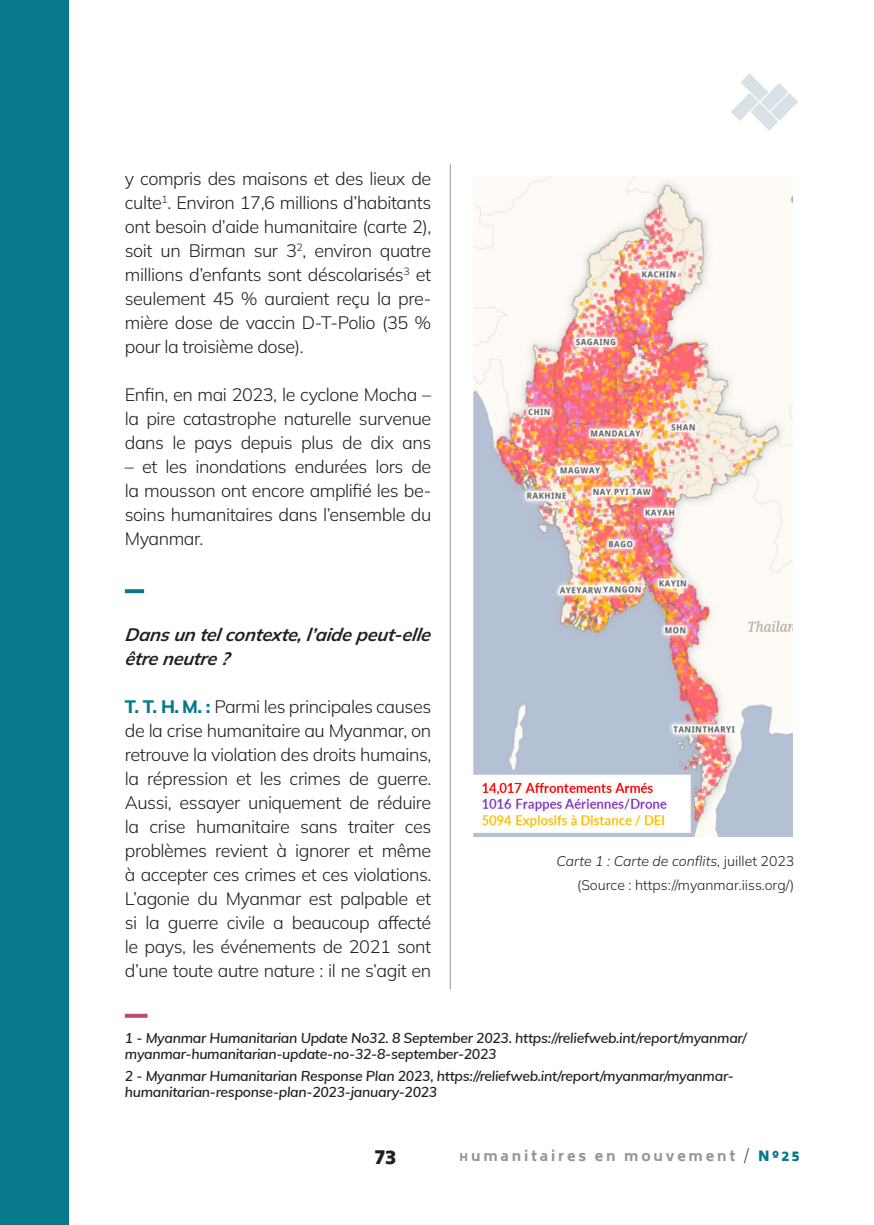
<style>
.page{position:relative;width:874px;height:1225px;background:#fff}
.page>*{position:absolute;margin:0;border:0;box-sizing:border-box;transform-origin:0 0}
.t1{font:900 20px "Biryani";color:#231f20}
.t2{font:300 18px/24px "Mulish";letter-spacing:-.025em;color:#231f20;text-align:justify}
.t3{font:italic 700 18px/24px "Mulish";color:#231f20}
.Note_de_bas_de_page{font:italic 14px/16px "Muli";letter-spacing:-.02em;color:#231f20}
.t4{font:italic 300 14px "Mulish";color:#231f20}
.t5{font:300 14px "Mulish";color:#231f20}
.t6{font:800 14px "Biryani";letter-spacing:.2em;color:#959598}
.s1{font-weight:800;color:#06798c}
.s2{font-style:normal}
.s3{font-weight:900;font-size:10.4px}
.s4{font-weight:200;color:#231f20}
.s5{font-weight:900;color:#06798c}
</style>
<div class="page">
<div style="left:0;top:0;width:69px;height:1225px;background:#06798c"></div>
<hr style="left:449px;top:164px;width:1px;height:825px;background:#939598">
<svg style="left:125px;top:589px;width:19px;height:4px"></svg>
<svg style="left:125px;top:1013px;width:22px;height:4px"></svg>
<svg style="left:772px;top:1150px;width:6px;height:7px"></svg>
<svg style="left:731px;top:73px;width:67px;height:58px"></svg>
<img style="left:473px;top:176px;width:320px;height:661px">
<p class="t2" style="left:125px;top:166px;width:308px">y compris des maisons et des lieux de culte<sup>1</sup>. Environ 17,6 millions d’habitants ont besoin d’aide humanitaire (carte 2), soit un Birman sur 3<sup>2</sup>, environ quatre millions d’enfants sont déscolarisés<sup>3</sup> et seulement 45 % auraient reçu la pre&shy;mière dose de vaccin D-T-Polio (35 % pour la troisième dose).</p>
<p class="t2" style="left:125px;top:382px;width:308px">Enfin, en mai 2023, le cyclone Mocha – la pire catastrophe naturelle survenue dans le pays depuis plus de dix ans</p>
<p class="t2" style="left:125px;top:454px;width:308px">– et les inondations endurées lors de la mousson ont encore amplifié les be&shy;soins humanitaires dans l’ensemble du Myanmar.</p>
<p class="t3" style="left:125px;top:622px;width:311px">Dans un telcontexte,l’aide peut-elle être neutre ?</p>
<p class="t2" style="left:125px;top:694px;width:308px"><span class="s1">T. T. H. M. :</span> Parmi les principales causes de la crise humanitaire au Myanmar, on retrouve la violation des droits humains, la répression et les crimes de guerre.<br>Aussi, essayer uniquement de réduire la crise humanitaire sans traiter ces problèmes revient à ignorer et même à accepter ces crimes et ces violations.<br>L’agonie du Myanmar est palpable et si la guerre civile a beaucoup affecté le pays, les événements de 2021 sont d’une toute autre nature : il ne s’agit en</p>
<p class="t4" style="left:556px;top:852px;width:239px">Carte 1 : Carte de conflits, <span class="s2">juillet 2023</span></p>
<p class="t5" style="left:577px;top:876px;width:218px">(Source : https://myanmar.iiss.org/)</p>
<p class="Note_de_bas_de_page" style="left:125px;top:1029px;width:623px">1 - Myanmar Humanitarian Update No32. 8 September 2023. https://reliefweb.int/report/myanmar/ myanmar-humanitarian-update-no-32-8-september-2023</p>
<p class="Note_de_bas_de_page" style="left:125px;top:1067px;width:610px">2 - Myanmar Humanitarian Response Plan 2023, https://reliefweb.int/report/myanmar/myanmar&shy;humanitarian-response-plan-2023-january-2023</p>
<p class="t1" style="left:374px;top:1145px;width:23px">73</p>
<p class="t6" style="left:459px;top:1148px;width:341px"><span class="s3">h</span>umanitaires en mouvement <span class="s4">/</span> <span class="s5">N 25</span></p>
</div>
